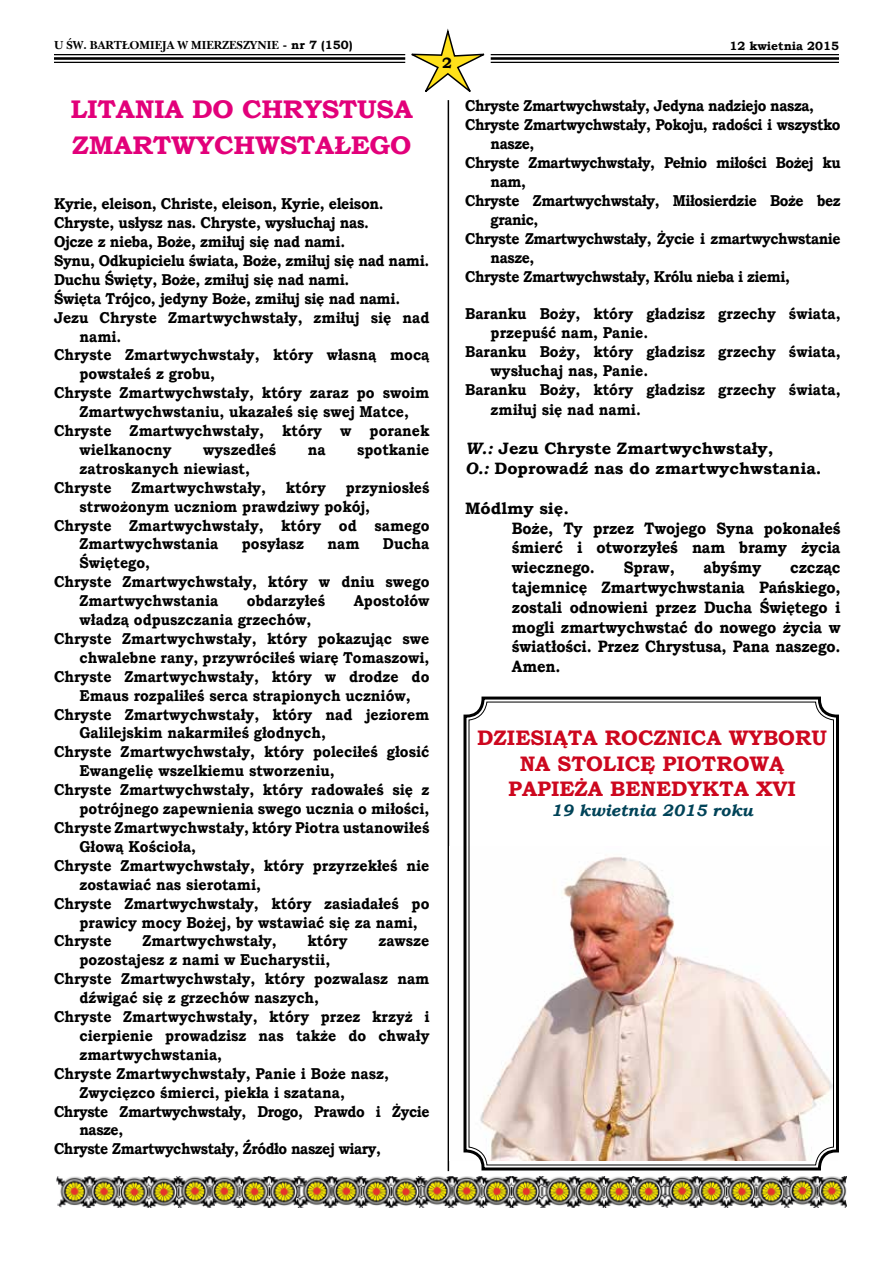
<style>
.page{position:relative;width:893px;height:1263px;background:#fff}
.page>*{position:absolute;margin:0;border:0;box-sizing:border-box;transform-origin:0 0}
.t1{font:700 25.5px/36px "Bookman Old Style";letter-spacing:-.01em;color:#e2007a;scale:1.04 1}
.t2{font:700 21px/25.2px "Bookman Old Style";color:#cd071e;text-align:center}
.t3{font:700 16.5px/19.8px "Bookman Old Style";letter-spacing:-.01em;color:#000;text-align:justify;scale:.9 1}
.t4{font:700 16.5px/19.8px "Bookman Old Style";letter-spacing:-.01em;color:#000}
.t5{font:italic 700 16.5px "Bookman Old Style";color:#004358}
.t6{font:700 15.75px/18.9px "Bookman Old Style";color:#000;scale:.9 1}
.t7{font:700 15.75px "Bookman Old Style";letter-spacing:-.03em;color:#000;scale:.89 1}
.t8{font:700 15.75px "Bookman Old Style";letter-spacing:-.02em;color:#000;scale:.9 1}
.t9{font:700 15.75px "Bookman Old Style";color:#000;scale:.89 1}
.t10{font:700 15px "Bookman Old Style";color:#000}
.t11{font:700 12px "Nebraska";color:#000}
.t12{font:700 12px "Bookman Old Style";color:#000}
.s1{font-family:"Bookman Old Style"}
.s2{font-style:italic}
</style>
<div class="page">
<hr style="left:54px;top:54px;width:351px;height:1px;background:#000">
<hr style="left:54px;top:57px;width:351px;height:3px;background:#000">
<hr style="left:54px;top:62px;width:351px;height:1px;background:#000">
<hr style="left:491px;top:54px;width:348px;height:1px;background:#000">
<hr style="left:491px;top:57px;width:348px;height:3px;background:#000">
<hr style="left:491px;top:62px;width:348px;height:1px;background:#000">
<svg style="left:405px;top:28px;width:86px;height:64px"></svg>
<img style="left:56px;top:1176px;width:790px;height:31px">
<hr style="left:448px;top:100px;width:1px;height:1071px;background:#000">
<svg style="left:463px;top:696px;width:376px;height:475px"></svg>
<p class="t11" style="left:54px;top:38px;width:300px">U ŒW. BART£OMIEJA W MIERZESZYNIE <span class="s1">- nr 7 (150)</span></p>
<p class="t12" style="left:729px;top:38px;width:111px">12 kwietnia 2015</p>
<p class="t10" style="left:442px;top:52px;width:11px">2</p>
<h1 class="t1" style="left:71px;top:91px;width:331px">LITANIA DO CHRYSTUSA<br>ZMARTWYCHWSTAŁEGO</h1>
<p class="t8" style="left:54px;top:192px;width:368px">Kyrie, eleison, Christe, eleison, Kyrie, eleison.</p>
<p class="t8" style="left:54px;top:211px;width:351px">Chryste, usłysz nas. Chryste, wysłuchaj nas.</p>
<p class="t8" style="left:54px;top:230px;width:325px">Ojcze z nieba, Boże, zmiłuj się nad nami.</p>
<p class="t8" style="left:54px;top:249px;width:419px">Synu, Odkupicielu świata, Boże, zmiłuj się nad nami.</p>
<p class="t8" style="left:54px;top:268px;width:330px">Duchu Święty, Boże, zmiłuj się nad nami.</p>
<p class="t8" style="left:54px;top:287px;width:386px">Święta Trójco, jedyny Boże, zmiłuj się nad nami.</p>
<p class="t6" style="left:54px;top:308px;width:419px">Jezu Chryste Zmartwychwstały, zmiłuj się nad</p>
<p class="t6" style="left:80px;top:327px;width:48px">nami.</p>
<p class="t6" style="left:54px;top:345px;width:419px">Chryste Zmartwychwstały, który własną mocą</p>
<p class="t6" style="left:80px;top:364px;width:152px">powstałeś z grobu,</p>
<p class="t6" style="left:54px;top:383px;width:419px">Chryste Zmartwychwstały, który zaraz po swoim</p>
<p class="t6" style="left:80px;top:402px;width:368px">Zmartwychwstaniu, ukazałeś się swej Matce,</p>
<p class="t6" style="left:54px;top:421px;width:419px">Chryste Zmartwychwstały, który w poranek</p>
<p class="t6" style="left:80px;top:440px;width:104px">wielkanocny</p>
<p class="t6" style="left:203px;top:440px;width:83px">wyszedłeś</p>
<p class="t6" style="left:308px;top:440px;width:21px">na</p>
<p class="t6" style="left:357px;top:440px;width:82px">spotkanie</p>
<p class="t6" style="left:54px;top:459px;width:219px;text-indent:26px">zatroskanych niewiast,<br>Chryste</p>
<p class="t6" style="left:132px;top:478px;width:151px">Zmartwychwstały,</p>
<p class="t6" style="left:286px;top:478px;width:46px">który</p>
<p class="t6" style="left:346px;top:478px;width:94px">przyniosłeś</p>
<p class="t6" style="left:80px;top:497px;width:324px">strwożonym uczniom prawdziwy pokój,</p>
<p class="t6" style="left:54px;top:516px;width:419px">Chryste Zmartwychwstały, który od samego</p>
<p class="t6" style="left:80px;top:534px;width:156px">Zmartwychwstania</p>
<p class="t6" style="left:242px;top:534px;width:71px">posyłasz</p>
<p class="t6" style="left:328px;top:534px;width:37px">nam</p>
<p class="t6" style="left:383px;top:534px;width:53px">Ducha</p>
<p class="t6" style="left:80px;top:553px;width:80px">Świętego,</p>
<p class="t6" style="left:54px;top:572px;width:419px">Chryste Zmartwychwstały, który w dniu swego</p>
<p class="t6" style="left:80px;top:591px;width:156px">Zmartwychwstania</p>
<p class="t6" style="left:247px;top:591px;width:88px">obdarzyłeś</p>
<p class="t6" style="left:354px;top:591px;width:86px">Apostołów</p>
<p class="t6" style="left:80px;top:610px;width:259px">władzą odpuszczania grzechów,</p>
<p class="t6" style="left:54px;top:629px;width:419px">Chryste Zmartwychwstały, który pokazując swe</p>
<p class="t6" style="left:80px;top:648px;width:390px">chwalebne rany, przywróciłeś wiarę Tomaszowi,</p>
<p class="t6" style="left:54px;top:667px;width:419px">Chryste Zmartwychwstały, który w drodze do</p>
<p class="t6" style="left:80px;top:686px;width:369px">Emaus rozpaliłeś serca strapionych uczniów,</p>
<p class="t6" style="left:54px;top:705px;width:419px">Chryste Zmartwychwstały, który nad jeziorem</p>
<p class="t6" style="left:80px;top:723px;width:275px">Galilejskim nakarmiłeś głodnych,</p>
<p class="t6" style="left:54px;top:742px;width:419px">Chryste Zmartwychwstały, który poleciłeś głosić</p>
<p class="t6" style="left:80px;top:761px;width:285px">Ewangelię wszelkiemu stworzeniu,</p>
<p class="t6" style="left:54px;top:780px;width:419px">Chryste Zmartwychwstały, który radowałeś się z</p>
<p class="t6" style="left:80px;top:799px;width:390px">potrójnego zapewnienia swego ucznia o miłości,</p>
<p class="t6" style="left:54px;top:818px;width:419px">Chryste Zmartwychwstały, który Piotra ustanowiłeś</p>
<p class="t6" style="left:80px;top:837px;width:131px">Głową Kościoła,</p>
<p class="t6" style="left:54px;top:856px;width:419px">Chryste Zmartwychwstały, który przyrzekłeś nie</p>
<p class="t6" style="left:80px;top:875px;width:203px">zostawiać nas sierotami,</p>
<p class="t6" style="left:54px;top:894px;width:419px">Chryste Zmartwychwstały, który zasiadałeś po</p>
<p class="t6" style="left:80px;top:912px;width:377px">prawicy mocy Bożej, by wstawiać się za nami,</p>
<p class="t6" style="left:54px;top:931px;width:65px">Chryste</p>
<p class="t6" style="left:142px;top:931px;width:151px">Zmartwychwstały,</p>
<p class="t6" style="left:308px;top:931px;width:46px">który</p>
<p class="t6" style="left:378px;top:931px;width:58px">zawsze</p>
<p class="t6" style="left:80px;top:950px;width:280px">pozostajesz z nami w Eucharystii,</p>
<p class="t6" style="left:54px;top:969px;width:419px">Chryste Zmartwychwstały, który pozwalasz nam</p>
<p class="t6" style="left:80px;top:988px;width:268px">dźwigać się z grzechów naszych,</p>
<p class="t6" style="left:54px;top:1007px;width:419px">Chryste Zmartwychwstały, który przez krzyż i</p>
<p class="t6" style="left:80px;top:1026px;width:390px">cierpienie prowadzisz nas także do chwały</p>
<p class="t6" style="left:80px;top:1045px;width:160px">zmartwychwstania,</p>
<p class="t6" style="left:54px;top:1064px;width:374px">Chryste Zmartwychwstały, Panie i Boże nasz,</p>
<p class="t6" style="left:80px;top:1083px;width:296px">Zwycięzco śmierci, piekła i szatana,</p>
<p class="t7" style="left:54px;top:1100px;width:423px">Chryste Zmartwychwstały, Drogo, Prawdo i Życie</p>
<p class="t9" style="left:80px;top:1119px;width:50px">nasze,</p>
<p class="t7" style="left:54px;top:1137px;width:369px">Chryste Zmartwychwstały, Źródło naszej wiary,</p>
<p class="t7" style="left:465px;top:95px;width:393px">Chryste Zmartwychwstały, Jedyna nadziejo nasza,</p>
<p class="t7" style="left:465px;top:114px;width:423px">Chryste Zmartwychwstały, Pokoju, radości i wszystko</p>
<p class="t9" style="left:491px;top:132px;width:50px">nasze,</p>
<p class="t7" style="left:465px;top:151px;width:423px">Chryste Zmartwychwstały, Pełnio miłości Bożej ku</p>
<p class="t9" style="left:491px;top:170px;width:41px">nam,</p>
<p class="t7" style="left:465px;top:189px;width:423px">Chryste Zmartwychwstały, Miłosierdzie Boże bez</p>
<p class="t9" style="left:491px;top:208px;width:55px">granic,</p>
<p class="t7" style="left:465px;top:227px;width:423px">Chryste Zmartwychwstały, Życie i zmartwychwstanie</p>
<p class="t9" style="left:491px;top:246px;width:50px">nasze,</p>
<p class="t7" style="left:465px;top:265px;width:366px">Chryste Zmartwychwstały, Królu nieba i ziemi,</p>
<p class="t6" style="left:465px;top:304px;width:419px">Baranku Boży, który gładzisz grzechy świata,</p>
<p class="t6" style="left:491px;top:323px;width:177px">przepuść nam, Panie.</p>
<p class="t6" style="left:465px;top:342px;width:419px">Baranku Boży, który gładzisz grzechy świata,</p>
<p class="t6" style="left:491px;top:361px;width:177px">wysłuchaj nas, Panie.</p>
<p class="t6" style="left:465px;top:380px;width:419px">Baranku Boży, który gładzisz grzechy świata,</p>
<p class="t6" style="left:491px;top:400px;width:168px">zmiłuj się nad nami.</p>
<p class="t4" style="left:465px;top:439px;width:358px"><span class="s2">W.:</span> Jezu Chryste Zmartwychwstały,<br><span class="s2">O.:</span> Doprowadź nas do zmartwychwstania.</p>
<p class="t4" style="left:512px;top:498px;width:330px;text-indent:-47px">Módlmy się.<br>Boże, Ty przez Twojego Syna pokonałeś śmierć i otworzyłeś nam bramy życia wiecznego.</p>
<p class="t3" style="left:624px;top:557px;width:58px">Spraw,</p>
<p class="t3" style="left:704px;top:557px;width:66px">abyśmy</p>
<p class="t3" style="left:512px;top:557px;width:367px;text-indent:278px">czcząc tajemnicę Zmartwychwstania Pańskiego, zostali odnowieni przez Ducha Świętego i mogli zmartwychwstać do nowego życia w światłości. Przez Chrystusa, Pana naszego.<br>Amen.</p>
<h2 class="t2" style="left:477px;top:725px;width:351px">DZIESIĄTA ROCZNICA WYBORU<br>NA STOLICĘ PIOTROWĄ<br>PAPIEŻA BENEDYKTA XVI</h2>
<p class="t5" style="left:551px;top:798px;width:204px">19 kwietnia 2015 roku</p>
</div>
